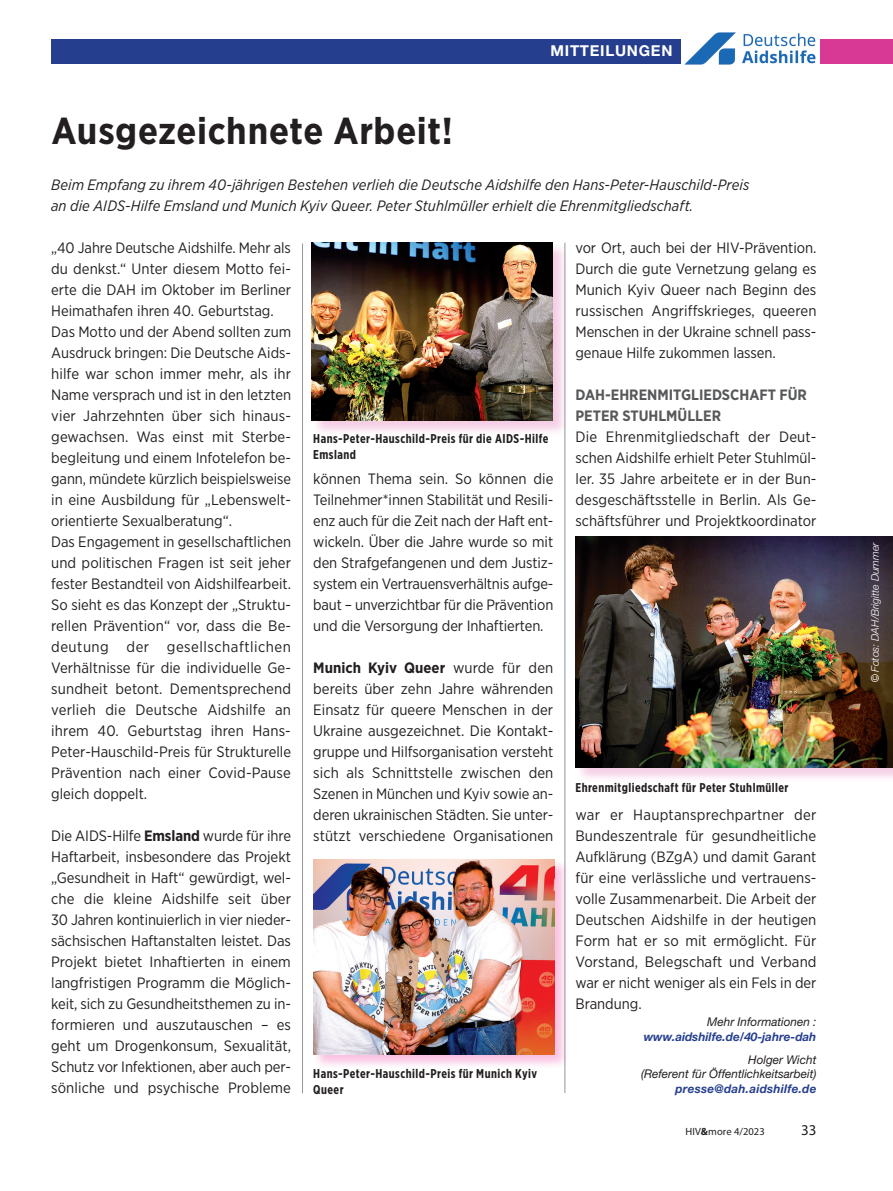
<style>
.page{position:relative;width:893px;height:1191px;background:#fff}
.page>*{position:absolute;margin:0;border:0;box-sizing:border-box;transform-origin:0 0}
.Überschrift_1{font:700 37.5px "Gotham Narrow";letter-spacing:.015em;color:#231f20}
.Fliesstext{font:15px/21px "Gotham Narrow";color:#231f20;text-align:justify}
.Vorspann_Artikel{font:italic 15px/21px "Gotham Narrow";letter-spacing:.005em;color:#231f20}
.Fliesstext-2{font:700 15px/21px "Gotham Narrow";color:#57585a}
.Rubriken{font:700 15px "Helvetica Neue";letter-spacing:.05em;color:#fff}
.t1{font:15px "Myriad Pro";color:#231f20}
.BU_Text{font:700 12.75px/15.9px "Gotham X Narrow";letter-spacing:.035em;color:#231f20}
.Meldungen_BU{font:italic 12px/14.2px "Helvetica Neue";color:#231f20;text-align:right}
.Meldungen_BU-2{font:italic 700 12px "Helvetica Neue";color:#253f8e}
.Autor{font:italic 300 10.5px "Helvetica Neue";color:#fff}
.t2{font:10.5px "Myriad Pro";letter-spacing:.01em;color:#231f20}
.s1{font-weight:700}
.s2{font-weight:700;color:#253f8e}
.s3{font-family:"Arial";font-weight:400;font-style:normal}
</style>
<div class="page">
<div style="left:821px;top:39px;width:72px;height:25px;background:#d73995"></div>
<div style="left:51px;top:39px;width:630px;height:25px;background:#253f8e"></div>
<img style="left:685px;top:32px;width:131px;height:33px">
<hr style="left:565px;top:243px;width:1px;height:850px;background:#939598">
<hr style="left:302px;top:243px;width:1px;height:850px;background:#939598">
<div style="left:575px;top:535px;width:318px;height:247px;background:#d73995;opacity:.25"></div>
<img style="left:575px;top:536px;width:318px;height:231px">
<div style="left:311px;top:242px;width:258px;height:195px;background:#d73995;opacity:.25"></div>
<img style="left:312px;top:243px;width:241px;height:178px">
<div style="left:312px;top:858px;width:258px;height:212px;background:#ed028c;opacity:.25"></div>
<img style="left:313px;top:859px;width:241px;height:195px">
<p class="Überschrift_1" style="left:51px;top:107px;width:403px">Ausgezeichnete Arbeit!</p>
<p class="Rubriken" style="left:550px;top:42px;width:124px">MITTEILUNGEN</p>
<p class="Vorspann_Artikel" style="left:51px;top:174px;width:700px">Beim Empfang zu ihrem 40-jährigen Bestehen verlieh die Deutsche Aidshilfe den Hans-Peter-Hauschild-Preis an die AIDS-Hilfe Emsland und Munich Kyiv Queer. Peter Stuhlmüller erhielt die Ehrenmitgliedschaft.</p>
<p class="Fliesstext" style="left:51px;top:237px;width:241px">„40 Jahre Deutsche Aidshilfe. Mehr als du denkst.“ Unter diesem Motto fei&shy;erte die DAH im Oktober im Berliner Heimathafen ihren 40. Geburtstag.</p>
<p class="Fliesstext" style="left:51px;top:321px;width:241px">Das Motto und der Abend sollten zum Ausdruck bringen: Die Deutsche Aids&shy;hilfe war schon immer mehr, als ihr Name versprach und ist in den letzten vier Jahrzehnten über sich hinaus&shy;gewachsen. Was einst mit Sterbe&shy;begleitung und einem Infotelefon be&shy;gann, mündete kürzlich beispielsweise in eine Ausbildung für „Lebenswelt&shy;orientierte Sexualberatung“.</p>
<p class="Fliesstext" style="left:51px;top:531px;width:241px">Das Engagement in gesellschaftlichen und politischen Fragen ist seit jeher fester Bestandteil von Aidshilfearbeit.<br>So sieht es das Konzept der „Struktu&shy;rellen Prävention“ vor, dass die Be&shy;deutung der gesellschaftlichen Verhältnisse für die individuelle Ge&shy;sundheit betont. Dementsprechend verlieh die Deutsche Aidshilfe an ihrem 40. Geburtstag ihren Hans-Peter-Hauschild-Preis für Strukturelle Prävention nach einer Covid-Pause gleich doppelt.</p>
<p class="Fliesstext" style="left:51px;top:825px;width:241px">Die AIDS-Hilfe <span class="s1">Emsland</span> wurde für ihre Haftarbeit, insbesondere das Projekt „Gesundheit in Haft“ gewürdigt, wel&shy;che die kleine Aidshilfe seit über 30 Jahren kontinuierlich in vier nieder&shy;sächsischen Haftanstalten leistet. Das Projekt bietet Inhaftierten in einem langfristigen Programm die Möglich&shy;keit, sich zu Gesundheitsthemen zu in&shy;formieren und auszutauschen – es geht um Drogenkonsum, Sexualität, Schutz vor Infektionen, aber auch per&shy;sönliche und psychische Probleme</p>
<p class="BU_Text" style="left:313px;top:431px;width:237px">Hans-Peter-Hauschild-Preis für die AIDS-Hilfe<br>Emsland</p>
<p class="Fliesstext" style="left:313px;top:468px;width:242px">können Thema sein. So können die Teilnehmer*innen Stabilität und Resili&shy;enz auch für die Zeit nach der Haft ent&shy;wickeln. Über die Jahre wurde so mit den Strafgefangenen und dem Justiz&shy;system ein Vertrauensverhältnis aufge&shy;baut – unverzichtbar für die Prävention und die Versorgung der Inhaftierten.</p>
<p class="Fliesstext" style="left:313px;top:657px;width:242px"><span class="s1">Munich Kyiv Queer</span> wurde für den bereits über zehn Jahre währenden Einsatz für queere Menschen in der Ukraine ausgezeichnet. Die Kontakt&shy;gruppe und Hilfsorganisation versteht sich als Schnittstelle zwischen den Szenen in München und Kyiv sowie an&shy;deren ukrainischen Städten. Sie unter&shy;stützt verschiedene Organisationen</p>
<p class="BU_Text" style="left:313px;top:1065px;width:225px">Hans-Peter-Hauschild-Preis für Munich Kyiv<br>Queer</p>
<p class="Fliesstext" style="left:575px;top:237px;width:242px">vor Ort, auch bei der HIV-Prävention.<br>Durch die gute Vernetzung gelang es Munich Kyiv Queer nach Beginn des russischen Angriffskrieges, queeren Menschen in der Ukraine schnell pass&shy;genaue Hilfe zukommen lassen.</p>
<p class="Fliesstext-2" style="left:575px;top:384px;width:233px">DAH-EHRENMITGLIEDSCHAFT FÜR<br>PETER STUHLMÜLLER</p>
<p class="Fliesstext" style="left:575px;top:426px;width:242px">Die Ehrenmitgliedschaft der Deut&shy;schen Aidshilfe erhielt Peter Stuhlmül&shy;ler. 35 Jahre arbeitete er in der Bun&shy;desgeschäftsstelle in Berlin. Als Ge&shy;schäftsführer und Projektkoordinator</p>
<p class="BU_Text" style="left:575px;top:779px;width:215px">Ehrenmitgliedschaft für Peter Stuhlmüller</p>
<p class="Fliesstext" style="left:575px;top:804px;width:243px">war er Hauptansprechpartner der Bundeszentrale für gesundheitliche Aufklärung (BZgA) und damit Garant für eine verlässliche und vertrauens&shy;volle Zusammenarbeit. Die Arbeit der Deutschen Aidshilfe in der heutigen Form hat er so mit ermöglicht. Für Vorstand, Belegschaft und Verband war er nicht weniger als ein Fels in der Brandung.</p>
<p class="Meldungen_BU" style="left:707px;top:1014px;width:111px">Mehr Informationen :</p>
<p class="Meldungen_BU-2" style="left:644px;top:1029px;width:174px">www.aidshilfe.de/40-jahre-dah</p>
<p class="Meldungen_BU" style="left:641px;top:1052px;width:177px">Holger Wicht<br>(Referent für Öffentlichkeitsarbeit) <span class="s2">presse@dah.aidshilfe.de</span></p>
<p class="t2" style="left:685px;top:1125px;width:81px">HIV<span class="s1">&amp;</span>more 4/2023</p>
<p class="t1" style="left:801px;top:1120px;width:17px">33</p>
<p class="Autor" style="left:869px;top:682px;width:142px;rotate:-90deg"><span class="s3">©</span> Fotos: DAH/Brigitte Dummer</p>
</div>
